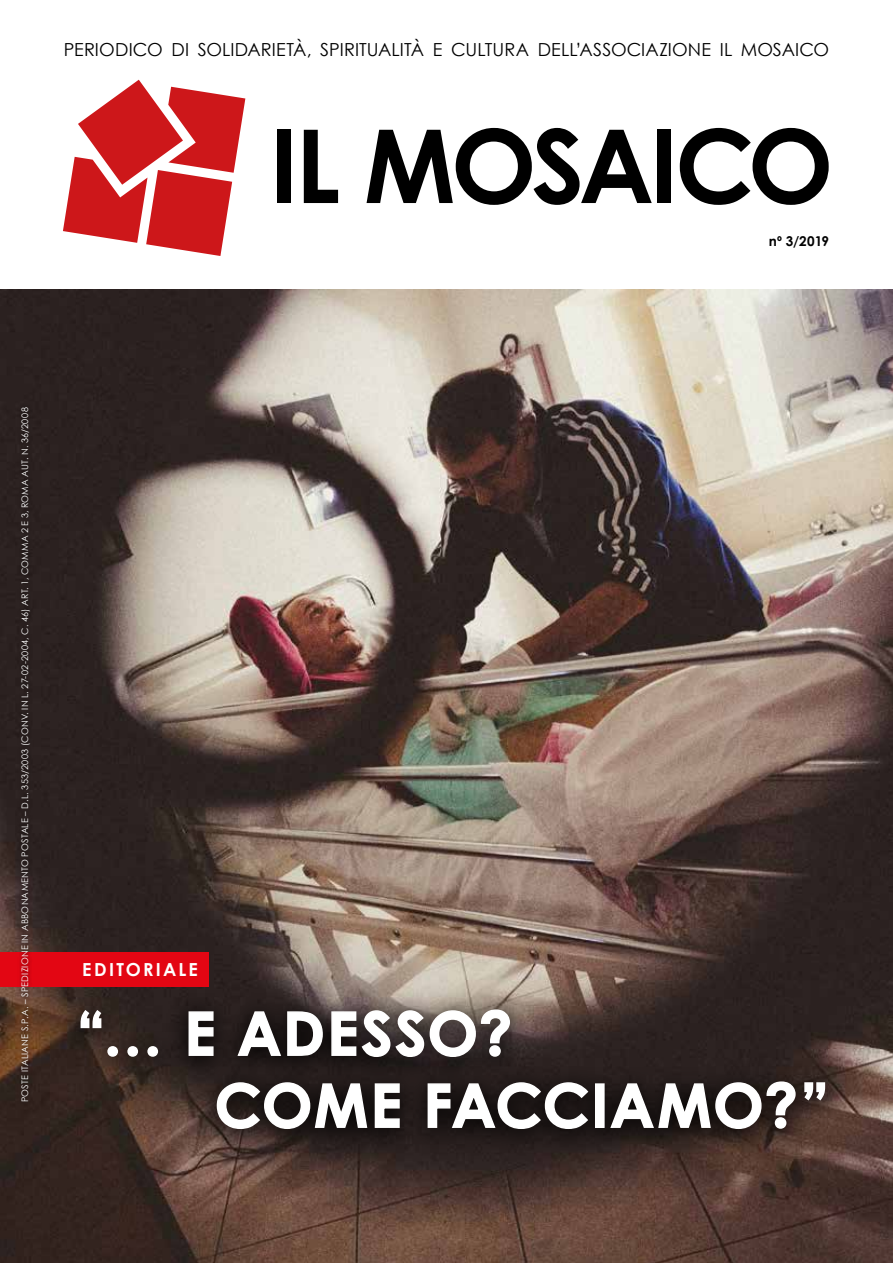
<style>
.page{position:relative;width:893px;height:1263px;background:#fff}
.page>*{position:absolute;margin:0;border:0;box-sizing:border-box;transform-origin:0 0}
.t1{font:700 102px "Century Gothic";letter-spacing:-.045em;color:#000}
.t2{font:700 60px/72px "Century Gothic";letter-spacing:.03em;color:#fff}
.t3{font:18px "Century Gothic";letter-spacing:.005em;color:#000}
.t4{font:700 18px "Century Gothic";letter-spacing:.12em;color:#fff}
.t5{font:700 13.5px "Century Gothic";color:#000}
.t6{font:9px "Century Gothic";letter-spacing:.035em;color:#fff}
</style>
<div class="page">
<img style="left:0;top:289px;width:893px;height:974px">
<svg style="left:63px;top:80px;width:182px;height:176px"></svg>
<div style="left:58px;top:991px;width:790px;height:165px;background:#000;opacity:.8"></div>
<svg style="left:80px;top:1009px;width:22px;height:20px"></svg>
<svg style="left:107px;top:1045px;width:52px;height:13px"></svg>
<svg style="left:188px;top:1010px;width:26px;height:47px"></svg>
<svg style="left:237px;top:1010px;width:87px;height:47px;background:#3c3736"></svg>
<svg style="left:331px;top:1009px;width:180px;height:49px;background:#595251"></svg>
<svg style="left:216px;top:1081px;width:152px;height:49px;background:#3e3837"></svg>
<svg style="left:374px;top:1082px;width:26px;height:47px"></svg>
<svg style="left:427px;top:1081px;width:162px;height:49px;background:#3a3534"></svg>
<div style="left:595px;top:1083px;width:10px;height:45px;border:2px solid #fff"></div>
<svg style="left:609px;top:1081px;width:188px;height:49px;background:#3c3635"></svg>
<svg style="left:803px;top:1081px;width:23px;height:20px"></svg>
<div style="left:0;top:952px;width:208px;height:34px;background:#e30613"></div>
<div style="left:17px;top:403px;width:17px;height:703px;background:#000;opacity:.75"></div>
<h3 class="t3" style="left:64px;top:37px;width:767px">PERIODICO DI SOLIDARIETÀ, SPIRITUALITÀ E CULTURA DELL’ASSOCIAZIONE IL MOSAICO</h3>
<h1 class="t1" style="left:270px;top:89px;width:565px">IL MOSAICO</h1>
<h3 class="t5" style="left:769px;top:231px;width:62px">nº 3/2019</h3>
<p class="t6" style="left:18px;top:1102px;width:696px;rotate:-90deg">POSTE ITALIANE S.P.A. – SPEDIZIONE IN ABBONAMENTO POSTALE – D.L. 353/2003 (CONV. IN L. 27-02-2004, C. 46) ART. 1, COMMA 2 E 3, ROMA AUT. N. 36/2008</p>
<h3 class="t4" style="left:82px;top:956px;width:117px">EDITORIALE</h3>
<h2 class="t2" style="left:215px;top:995px;width:616px;text-indent:-138px">“… E ADESSO?<br>COME FACCIAMO?”</h2>
</div>
